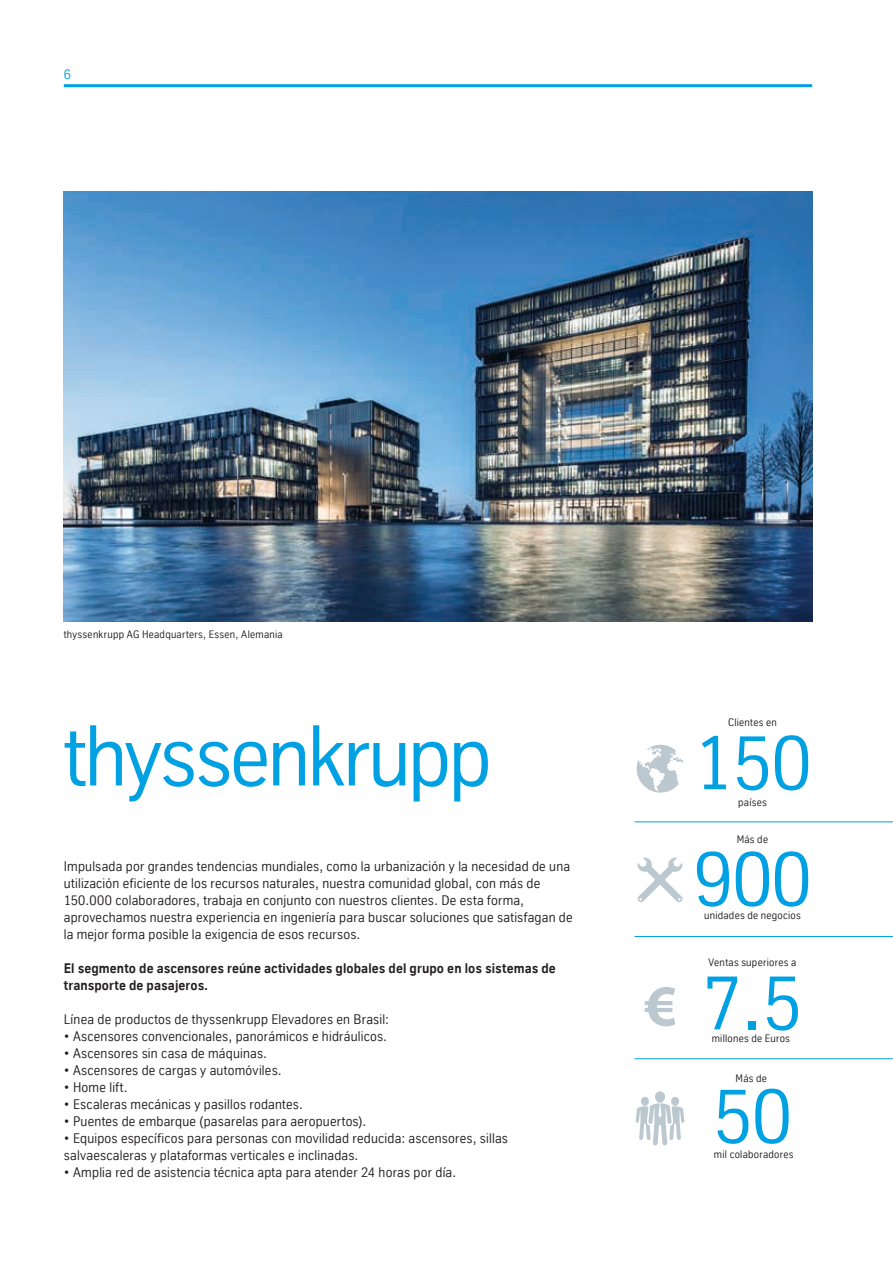
<style>
.page{position:relative;width:893px;height:1263px;background:#fff}
.page>*{position:absolute;margin:0;border:0;box-sizing:border-box;transform-origin:0 0}
.t1{font:83.55px "TK Type";letter-spacing:-.03em;color:#00a1e3}
.t2{font:75px "TK Type";letter-spacing:-.01em;color:#00a1e3}
.t3{font:13.5px/17px "TK Type";letter-spacing:.015em;color:#231f20}
.t4{font:700 13.5px/17px "TK Type";letter-spacing:.01em;color:#231f20}
.t5{font:13.5px "TK Type";color:#00a1e3}
.t6{font:10.5px "TK Type";letter-spacing:.025em;color:#231f20}
</style>
<div class="page">
<hr style="left:64px;top:84px;width:748px;height:3px;background:#00a1e3">
<hr style="left:892px;top:0;width:1px;height:1263px;background:#00a1e3">
<img style="left:64px;top:191px;width:748px;height:430px">
<hr style="left:634px;top:822px;width:259px;height:1px;background:#00a1e3">
<hr style="left:634px;top:936px;width:259px;height:1px;background:#00a1e3">
<hr style="left:634px;top:1058px;width:259px;height:1px;background:#00a1e3">
<div style="left:641px;top:1097px;width:8px;height:9px;background:#bbc8cf;border-radius:50%"></div>
<div style="left:671px;top:1097px;width:8px;height:9px;background:#bbc8cf;border-radius:50%"></div>
<div style="left:655px;top:1091px;width:10px;height:12px;background:#bbc8cf;border-radius:50%"></div>
<svg style="left:636px;top:1103px;width:48px;height:42px"></svg>
<svg style="left:637px;top:745px;width:46px;height:47px"></svg>
<svg style="left:637px;top:857px;width:46px;height:45px"></svg>
<svg style="left:645px;top:987px;width:30px;height:39px"></svg>
<p class="t5" style="left:64px;top:66px;width:9px">6</p>
<p class="t6" style="left:64px;top:628px;width:220px">thyssenkrupp AG Headquarters, Essen, Alemania</p>
<h1 class="t1" style="left:64px;top:709px;width:430px">thyssenkrupp</h1>
<p class="t3" style="left:64px;top:857px;width:510px">Impulsada por grandes tendencias mundiales, como la urbanización y la necesidad de una utilización eficiente de los recursos naturales, nuestra comunidad global, con más de 150.000 colaboradores, trabaja en conjunto con nuestros clientes. De esta forma, aprovechamos nuestra experiencia en ingeniería para buscar soluciones que satisfagan de la mejor forma posible la exigencia de esos recursos.</p>
<p class="t4" style="left:64px;top:959px;width:494px">El segmento de ascensores reúne actividades globales del grupo en los sistemas de transporte de pasajeros.</p>
<p class="t3" style="left:64px;top:1010px;width:327px">Línea de productos de thyssenkrupp Elevadores en Brasil:</p>
<p class="t3" style="left:64px;top:1027px;width:325px">• Ascensores convencionales, panorámicos e hidráulicos.</p>
<p class="t3" style="left:64px;top:1044px;width:205px">• Ascensores sin casa de máquinas.</p>
<p class="t3" style="left:64px;top:1061px;width:220px">• Ascensores de cargas y automóviles.</p>
<p class="t3" style="left:64px;top:1078px;width:65px">• Home lift.</p>
<p class="t3" style="left:64px;top:1095px;width:241px">• Escaleras mecánicas y pasillos rodantes.</p>
<p class="t3" style="left:64px;top:1112px;width:304px">• Puentes de embarque (pasarelas para aeropuertos).</p>
<p class="t3" style="left:64px;top:1129px;width:446px">• Equipos específicos para personas con movilidad reducida: ascensores, sillas salvaescaleras y plataformas verticales e inclinadas.</p>
<p class="t3" style="left:64px;top:1163px;width:394px">• Amplia red de asistencia técnica apta para atender 24 horas por día.</p>
<p class="t6" style="left:728px;top:716px;width:50px">Clientes en</p>
<h2 class="t2" style="left:693px;top:721px;width:120px">150</h2>
<p class="t6" style="left:738px;top:797px;width:30px">países</p>
<p class="t6" style="left:737px;top:834px;width:33px">Más de</p>
<h2 class="t2" style="left:693px;top:837px;width:120px">900</h2>
<p class="t6" style="left:704px;top:910px;width:98px">unidades de negocios</p>
<p class="t6" style="left:709px;top:956px;width:89px">Ventas superiores a</p>
<h2 class="t2" style="left:702px;top:961px;width:101px">7.5</h2>
<p class="t6" style="left:712px;top:1032px;width:80px">millones de Euros</p>
<p class="t6" style="left:735px;top:1072px;width:33px">Más de</p>
<h2 class="t2" style="left:713px;top:1074px;width:81px">50</h2>
<p class="t6" style="left:714px;top:1148px;width:81px">mil colaboradores</p>
</div>
